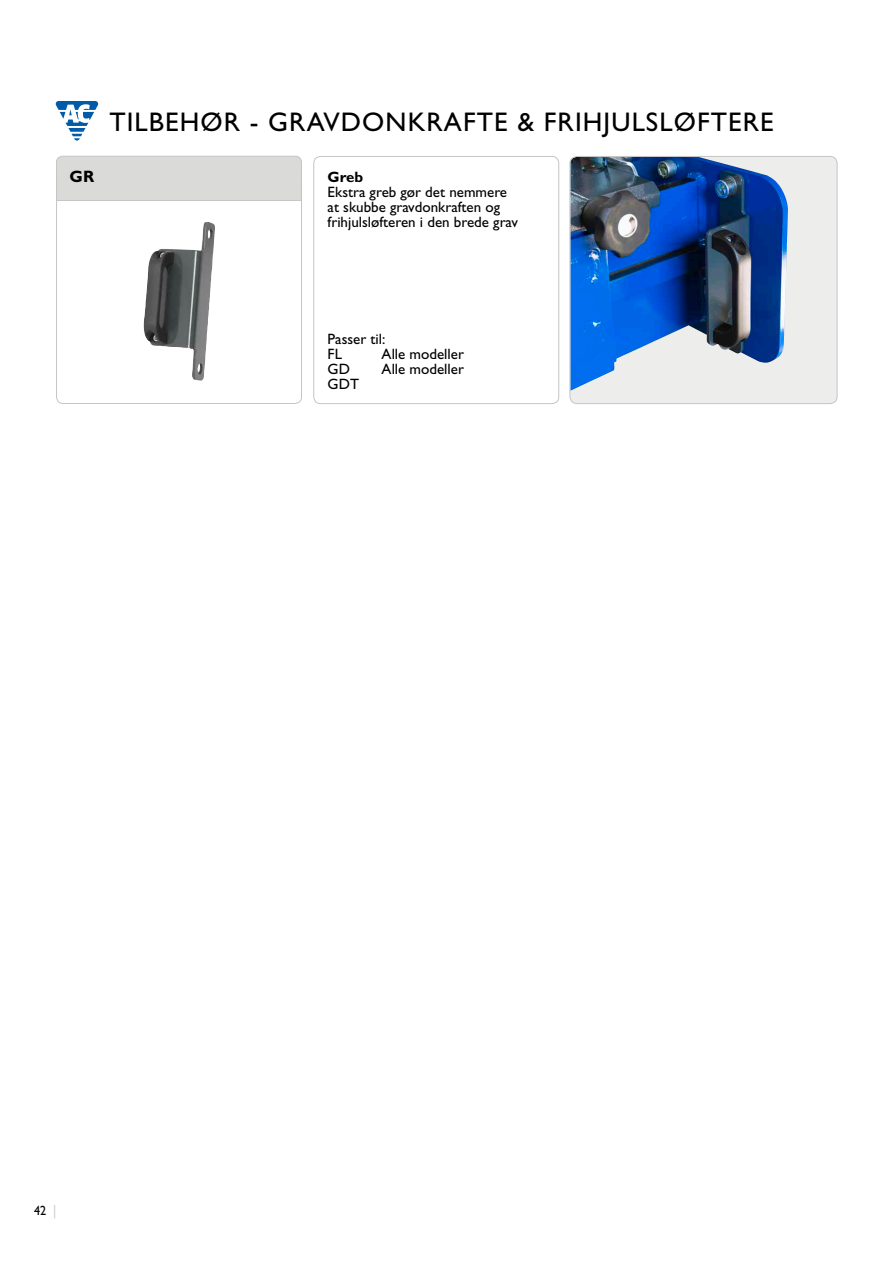
<style>
.page{position:relative;width:893px;height:1263px;background:#fff}
.page>*{position:absolute;margin:0;border:0;box-sizing:border-box;transform-origin:0 0}
.t1{font:27px "Gill Sans";letter-spacing:.04em;color:#000}
.t2{font:700 16.5px "Gill Sans";color:#000}
.t3{font:15px/15px "Gill Sans";color:#000}
.t4{font:700 15px "Gill Sans";color:#000}
.t5{font:13.5px "Gill Sans";color:#000;scale:.9 1}
.s1{color:#c5c5c5}
</style>
<div class="page">
<svg style="left:56px;top:101px;width:42px;height:40px"></svg>
<div style="left:56px;top:174px;width:246px;height:230px;border:1px solid #c5c5c5;border-radius:7px"></div>
<div style="left:570px;top:156px;width:267px;height:248px;background:#ededec;border-radius:7px"></div>
<img style="left:570px;top:157px;width:218px;height:233px">
<div style="left:570px;top:156px;width:267px;height:248px;border:1px solid #c5c5c5;border-radius:7px"></div>
<svg style="left:56px;top:155px;width:246px;height:46px"></svg>
<img style="left:143px;top:222px;width:72px;height:159px">
<div style="left:313px;top:156px;width:246px;height:248px;border:1px solid #c5c5c5;border-radius:7px"></div>
<p class="t2" style="left:70px;top:166px;width:26px">GR</p>
<h1 class="t1" style="left:109px;top:106px;width:666px">TILBEHØR - GRAVDONKRAFTE &amp; FRIHJULSLØFTERE</h1>
<p class="t4" style="left:328px;top:168px;width:37px">Greb</p>
<p class="t3" style="left:328px;top:184px;width:192px">Ekstra greb gør det nemmere at skubbe gravdonkraften og frihjulsløfteren i den brede grav</p>
<p class="t3" style="left:328px;top:331px;width:59px">Passer til:<br>FL</p>
<p class="t3" style="left:382px;top:346px;width:84px">Alle modeller</p>
<p class="t3" style="left:328px;top:361px;width:24px">GD</p>
<p class="t3" style="left:382px;top:361px;width:84px">Alle modeller</p>
<p class="t3" style="left:328px;top:376px;width:33px">GDT</p>
<p class="t5" style="left:34px;top:1203px;width:26px">42 <span class="s1">|</span></p>
</div>
